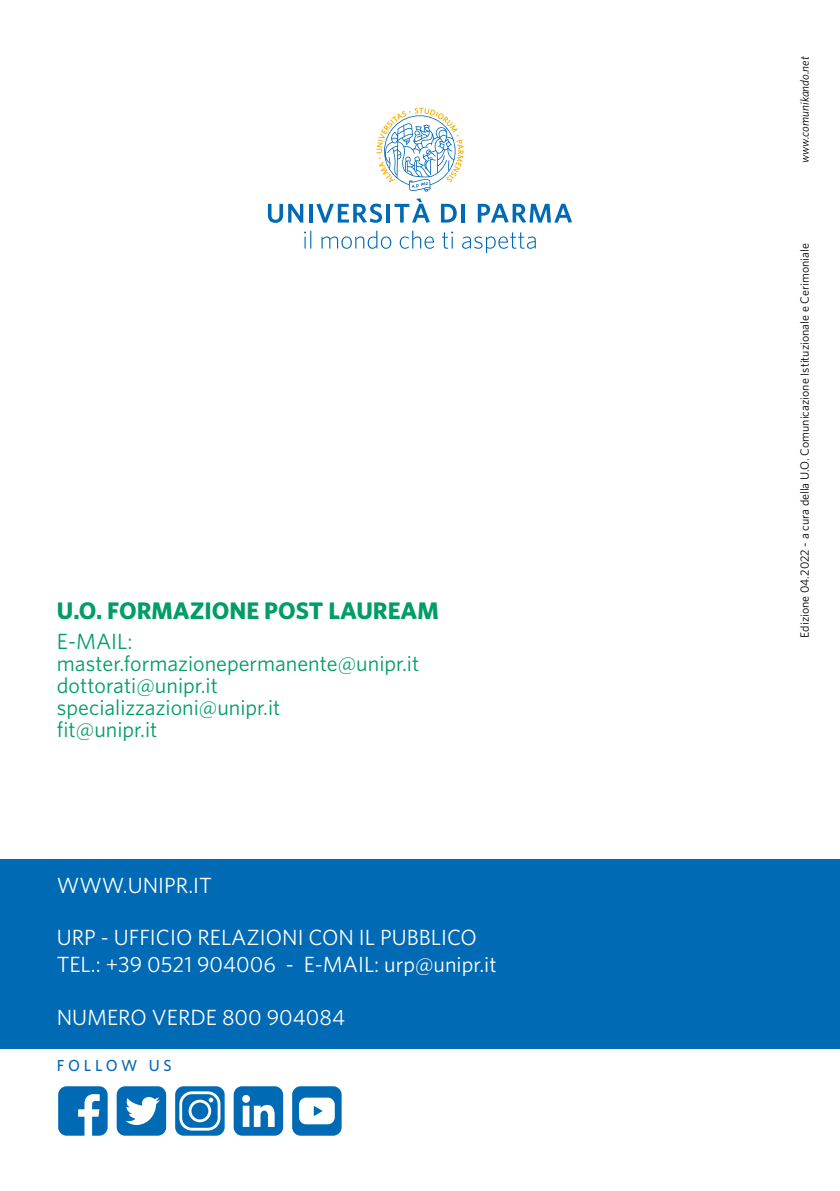
<style>
.page{position:relative;width:840px;height:1191px;background:#fff}
.page>*{position:absolute;margin:0;border:0;box-sizing:border-box;transform-origin:0 0}
.t1{font:700 24px "Whitney";color:#009d65}
.t2{font:22px/26.4px "Whitney";color:#fff}
.t3{font:22px/22px "Whitney";color:#009d65}
.t4{font:500 16px "Whitney";letter-spacing:.235em;color:#006ab4}
.t5{font:12px "Whitney";color:#000}
.t6{font:italic 12px "Whitney";color:#000}
</style>
<div class="page">
<svg style="left:58px;top:1086px;width:50px;height:49px"></svg>
<svg style="left:117px;top:1086px;width:49px;height:49px"></svg>
<svg style="left:175px;top:1086px;width:49px;height:49px"></svg>
<svg style="left:233px;top:1086px;width:50px;height:49px"></svg>
<svg style="left:292px;top:1086px;width:49px;height:49px"></svg>
<div style="left:0;top:858px;width:839px;height:190px;background:#006ab4"></div>
<svg style="left:268px;top:204px;width:35px;height:19px"></svg>
<svg style="left:309px;top:204px;width:3px;height:18px"></svg>
<svg style="left:316px;top:204px;width:66px;height:19px"></svg>
<hr style="left:386px;top:204px;width:4px;height:18px;background:#006ab4">
<svg style="left:394px;top:198px;width:35px;height:25px"></svg>
<svg style="left:440px;top:204px;width:16px;height:18px"></svg>
<hr style="left:461px;top:204px;width:4px;height:18px;background:#006ab4">
<svg style="left:477px;top:204px;width:94px;height:19px"></svg>
<svg style="left:376px;top:108px;width:87px;height:84px"></svg>
<svg style="left:304px;top:230px;width:7px;height:18px"></svg>
<svg style="left:321px;top:230px;width:70px;height:19px"></svg>
<svg style="left:399px;top:230px;width:35px;height:19px"></svg>
<svg style="left:442px;top:231px;width:11px;height:18px"></svg>
<svg style="left:462px;top:232px;width:73px;height:21px"></svg>
<p class="t1" style="left:57px;top:595px;width:383px">U.O. FORMAZIONE POST LAUREAM</p>
<p class="t3" style="left:57px;top:629px;width:364px">E-MAIL: master.formazionepermanente@unipr.it dottorati@unipr.it specializzazioni@unipr.it<br>fit@unipr.it</p>
<p class="t2" style="left:57px;top:871px;width:157px">WWW.UNIPR.IT</p>
<p class="t2" style="left:57px;top:924px;width:441px">URP - UFFICIO RELAZIONI CON IL PUBBLICO<br>TEL.: +39 0521 904006 - E-MAIL: urp@unipr.it</p>
<p class="t2" style="left:57px;top:1003px;width:290px">NUMERO VERDE 800 904084</p>
<p class="t4" style="left:57px;top:1056px;width:116px">FOLLOW US</p>
<p class="t6" style="left:797px;top:163px;width:108px;rotate:-90deg">www.comunikando.net</p>
<p class="t5" style="left:797px;top:637px;width:395px;rotate:-90deg">Edizione 04.2022 - a cura della U.O. Comunicazione Istituzionale e Cerimoniale</p>
</div>
